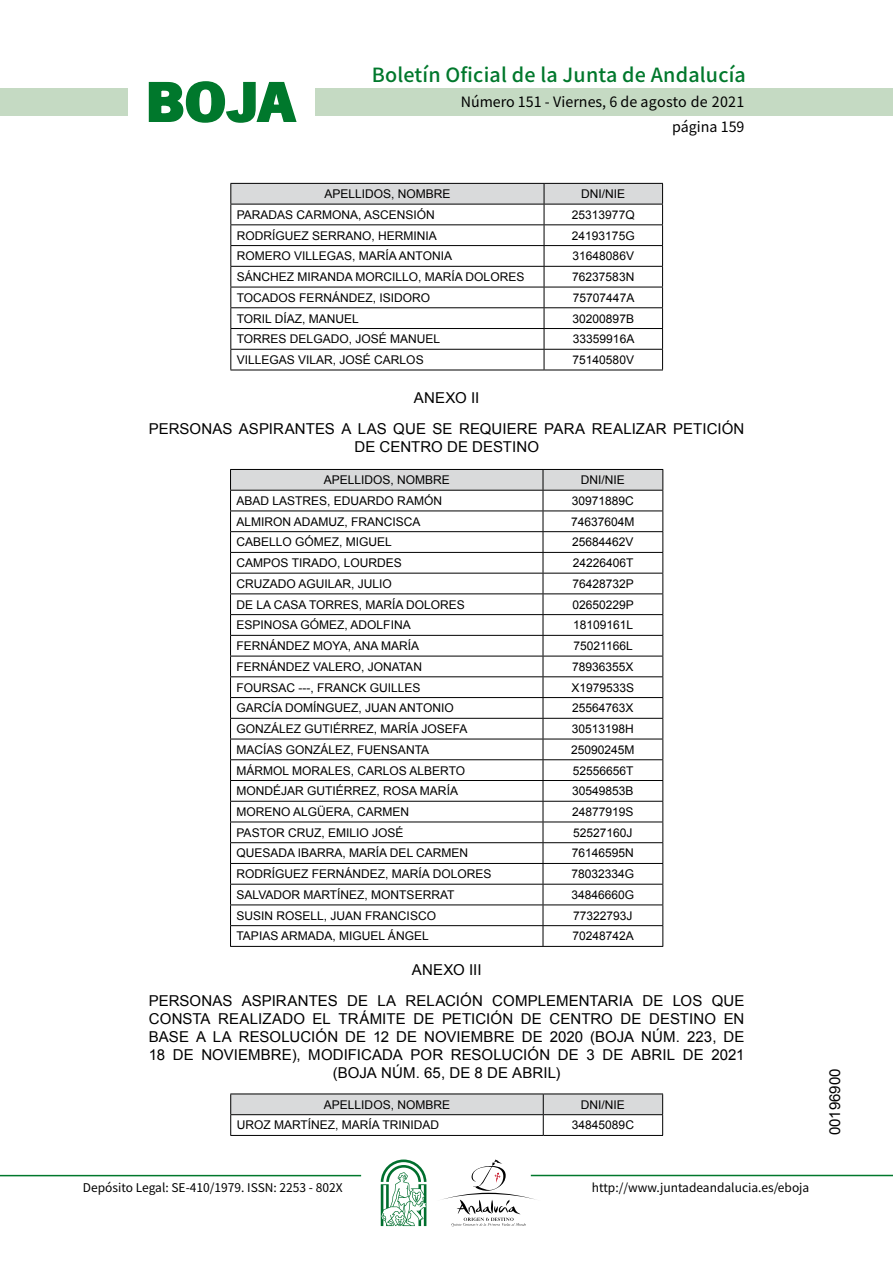
<style>
.page{position:relative;width:893px;height:1263px;background:#fff}
.page>*{position:absolute;margin:0;border:0;box-sizing:border-box;transform-origin:0 0}
.t1{font:700 57.75px "News Got T";color:#00782c;scale:1.14 1}
.t2{font:500 19.5px "Noto Sans HK";letter-spacing:.01em;color:#00782c}
.t3{font:15px/30.8px "Arial";letter-spacing:.005em;color:#000;text-align:center}
.t4{font:14.25px/24.5px "Noto Sans HK";color:#000;text-align:right}
.t5{font:12px "Arial";color:#000}
.t6{font:12px "Noto Sans HK";color:#000}
</style>
<div class="page">
<div style="left:315px;top:88px;width:577px;height:28px;background:#c5dac3"></div>
<div style="left:0;top:88px;width:128px;height:28px;background:#c5dac3"></div>
<hr style="left:0;top:1175px;width:361px;height:1px;background:#00782c">
<hr style="left:531px;top:1175px;width:361px;height:1px;background:#00782c">
<svg style="left:148px;top:81px;width:149px;height:42px"></svg>
<svg style="left:442px;top:1159px;width:100px;height:67px"></svg>
<svg style="left:381px;top:1160px;width:45px;height:66px"></svg>
<svg style="left:230px;top:183px;width:433px;height:187px"></svg>
<hr style="left:230px;top:370px;width:314px;height:1px;background:#000">
<hr style="left:544px;top:370px;width:119px;height:1px;background:#000">
<svg style="left:230px;top:469px;width:433px;height:477px"></svg>
<hr style="left:230px;top:946px;width:313px;height:1px;background:#000">
<hr style="left:543px;top:946px;width:120px;height:1px;background:#000">
<svg style="left:230px;top:1094px;width:433px;height:41px"></svg>
<hr style="left:230px;top:1135px;width:313px;height:1px;background:#000">
<hr style="left:543px;top:1135px;width:120px;height:1px;background:#000">
<h1 class="t1" style="left:145px;top:68px;width:133px">BOJA</h1>
<h2 class="t2" style="left:372px;top:64px;width:375px">Boletín Oficial de la Junta de Andalucía</h2>
<p class="t4" style="left:460px;top:90px;width:285px">Número 151 - Viernes, 6 de agosto de 2021 página 159</p>
<p class="t5" style="left:324px;top:186px;width:128px">APELLIDOS, NOMBRE</p>
<p class="t5" style="left:581px;top:186px;width:46px">DNI/NIE</p>
<p class="t5" style="left:237px;top:207px;width:199px">PARADAS CARMONA, ASCENSIÓN</p>
<p class="t5" style="left:572px;top:207px;width:64px">25313977Q</p>
<p class="t5" style="left:237px;top:228px;width:202px">RODRÍGUEZ SERRANO, HERMINIA</p>
<p class="t5" style="left:572px;top:228px;width:64px">24193175G</p>
<p class="t5" style="left:237px;top:248px;width:217px">ROMERO VILLEGAS, MARÍA ANTONIA</p>
<p class="t5" style="left:572px;top:248px;width:63px">31648086V</p>
<p class="t5" style="left:237px;top:269px;width:289px">SÁNCHEZ MIRANDA MORCILLO, MARÍA DOLORES</p>
<p class="t5" style="left:572px;top:269px;width:64px">76237583N</p>
<p class="t5" style="left:237px;top:290px;width:195px">TOCADOS FERNÁNDEZ, ISIDORO</p>
<p class="t5" style="left:573px;top:290px;width:63px">75707447A</p>
<p class="t5" style="left:237px;top:310px;width:124px">TORIL DÍAZ, MANUEL</p>
<p class="t5" style="left:572px;top:310px;width:63px">30200897B</p>
<p class="t5" style="left:237px;top:331px;width:205px">TORRES DELGADO, JOSÉ MANUEL</p>
<p class="t5" style="left:573px;top:331px;width:63px">33359916A</p>
<p class="t5" style="left:237px;top:352px;width:188px">VILLEGAS VILAR, JOSÉ CARLOS</p>
<p class="t5" style="left:572px;top:352px;width:63px">75140580V</p>
<p class="t3" style="left:149px;top:383px;width:597px">ANEXO II<br>PERSONAS ASPIRANTES A LAS QUE SE REQUIERE PARA REALIZAR PETICIÓN</p>
<p class="t3" style="left:354px;top:432px;width:186px">DE CENTRO DE DESTINO</p>
<p class="t5" style="left:324px;top:472px;width:128px">APELLIDOS, NOMBRE</p>
<p class="t5" style="left:581px;top:472px;width:46px">DNI/NIE</p>
<p class="t5" style="left:236px;top:493px;width:207px">ABAD LASTRES, EDUARDO RAMÓN</p>
<p class="t5" style="left:572px;top:493px;width:64px">30971889C</p>
<p class="t5" style="left:236px;top:514px;width:186px">ALMIRON ADAMUZ, FRANCISCA</p>
<p class="t5" style="left:571px;top:514px;width:65px">74637604M</p>
<p class="t5" style="left:236px;top:534px;width:157px">CABELLO GÓMEZ, MIGUEL</p>
<p class="t5" style="left:572px;top:534px;width:63px">25684462V</p>
<p class="t5" style="left:236px;top:555px;width:167px">CAMPOS TIRADO, LOURDES</p>
<p class="t5" style="left:572px;top:555px;width:62px">24226406T</p>
<p class="t5" style="left:236px;top:576px;width:157px">CRUZADO AGUILAR, JULIO</p>
<p class="t5" style="left:572px;top:576px;width:63px">76428732P</p>
<p class="t5" style="left:236px;top:597px;width:230px">DE LA CASA TORRES, MARÍA DOLORES</p>
<p class="t5" style="left:572px;top:597px;width:63px">02650229P</p>
<p class="t5" style="left:236px;top:617px;width:176px">ESPINOSA GÓMEZ, ADOLFINA</p>
<p class="t5" style="left:573px;top:617px;width:62px">18109161L</p>
<p class="t5" style="left:236px;top:638px;width:184px">FERNÁNDEZ MOYA, ANA MARÍA</p>
<p class="t5" style="left:573px;top:638px;width:61px">75021166L</p>
<p class="t5" style="left:236px;top:659px;width:187px">FERNÁNDEZ VALERO, JONATAN</p>
<p class="t5" style="left:572px;top:659px;width:63px">78936355X</p>
<p class="t5" style="left:236px;top:679px;width:186px">FOURSAC ---, FRANCK GUILLES</p>
<p class="t5" style="left:571px;top:679px;width:64px">X1979533S</p>
<p class="t5" style="left:236px;top:700px;width:219px">GARCÍA DOMÍNGUEZ, JUAN ANTONIO</p>
<p class="t5" style="left:572px;top:700px;width:63px">25564763X</p>
<p class="t5" style="left:236px;top:721px;width:232px">GONZÁLEZ GUTIÉRREZ, MARÍA JOSEFA</p>
<p class="t5" style="left:572px;top:721px;width:64px">30513198H</p>
<p class="t5" style="left:236px;top:742px;width:194px">MACÍAS GONZÁLEZ, FUENSANTA</p>
<p class="t5" style="left:571px;top:742px;width:65px">25090245M</p>
<p class="t5" style="left:236px;top:762px;width:230px">MÁRMOL MORALES, CARLOS ALBERTO</p>
<p class="t5" style="left:572px;top:762px;width:62px">52556656T</p>
<p class="t5" style="left:236px;top:783px;width:223px">MONDÉJAR GUTIÉRREZ, ROSA MARÍA</p>
<p class="t5" style="left:572px;top:783px;width:63px">30549853B</p>
<p class="t5" style="left:236px;top:804px;width:174px">MORENO ALGÜERA, CARMEN</p>
<p class="t5" style="left:572px;top:804px;width:63px">24877919S</p>
<p class="t5" style="left:236px;top:825px;width:168px">PASTOR CRUZ, EMILIO JOSÉ</p>
<p class="t5" style="left:573px;top:825px;width:61px">52527160J</p>
<p class="t5" style="left:236px;top:845px;width:233px">QUESADA IBARRA, MARÍA DEL CARMEN</p>
<p class="t5" style="left:572px;top:845px;width:64px">76146595N</p>
<p class="t5" style="left:236px;top:866px;width:256px">RODRÍGUEZ FERNÁNDEZ, MARÍA DOLORES</p>
<p class="t5" style="left:571px;top:866px;width:64px">78032334G</p>
<p class="t5" style="left:236px;top:887px;width:219px">SALVADOR MARTÍNEZ, MONTSERRAT</p>
<p class="t5" style="left:571px;top:887px;width:64px">34846660G</p>
<p class="t5" style="left:236px;top:908px;width:201px">SUSIN ROSELL, JUAN FRANCISCO</p>
<p class="t5" style="left:573px;top:908px;width:61px">77322793J</p>
<p class="t5" style="left:236px;top:928px;width:194px">TAPIAS ARMADA, MIGUEL ÁNGEL</p>
<p class="t5" style="left:572px;top:928px;width:63px">70248742A</p>
<p class="t3" style="left:149px;top:955px;width:597px">ANEXO III<br>PERSONAS ASPIRANTES DE LA RELACIÓN COMPLEMENTARIA DE LOS QUE</p>
<p class="t3" style="left:149px;top:1010px;width:597px;line-height:18px;text-align:left">CONSTA REALIZADO EL TRÁMITE DE PETICIÓN DE CENTRO DE DESTINO EN<br>BASE A LA RESOLUCIÓN DE 12 DE NOVIEMBRE DE 2020 (BOJA NÚM</p>
<p class="t3" style="left:676px;top:1022px;width:59px">. 223, DE</p>
<p class="t3" style="left:149px;top:1040px;width:35px">18 DE</p>
<p class="t3" style="left:201px;top:1040px;width:11px">NOVIEMBRE</p>
<p class="t3" style="left:333px;top:1046px;width:413px;line-height:18px;text-align:left;text-indent:-41px">), MODIFICADA POR RESOLUCIÓN DE 3 DE ABRIL DE 2021 (BOJA NÚM</p>
<p class="t3" style="left:416px;top:1058px;width:107px">. 65, DE 8 DE ABRIL</p>
<p class="t3" style="left:555px;top:1058px;width:6px">)</p>
<p class="t5" style="left:324px;top:1097px;width:128px">APELLIDOS, NOMBRE</p>
<p class="t5" style="left:581px;top:1097px;width:46px">DNI/NIE</p>
<p class="t5" style="left:237px;top:1117px;width:204px">UROZ MARTÍNEZ, MARÍA TRINIDAD</p>
<p class="t5" style="left:572px;top:1117px;width:64px">34845089C</p>
<p class="t6" style="left:83px;top:1181px;width:261px">Depósito Legal: SE-410/1979. ISSN: 2253 - 802X</p>
<p class="t6" style="left:592px;top:1181px;width:219px">http://www.juntadeandalucia.es/eboja</p>
<p class="t3" style="left:819px;top:1135px;width:68px;rotate:-90deg">00196900</p>
</div>
